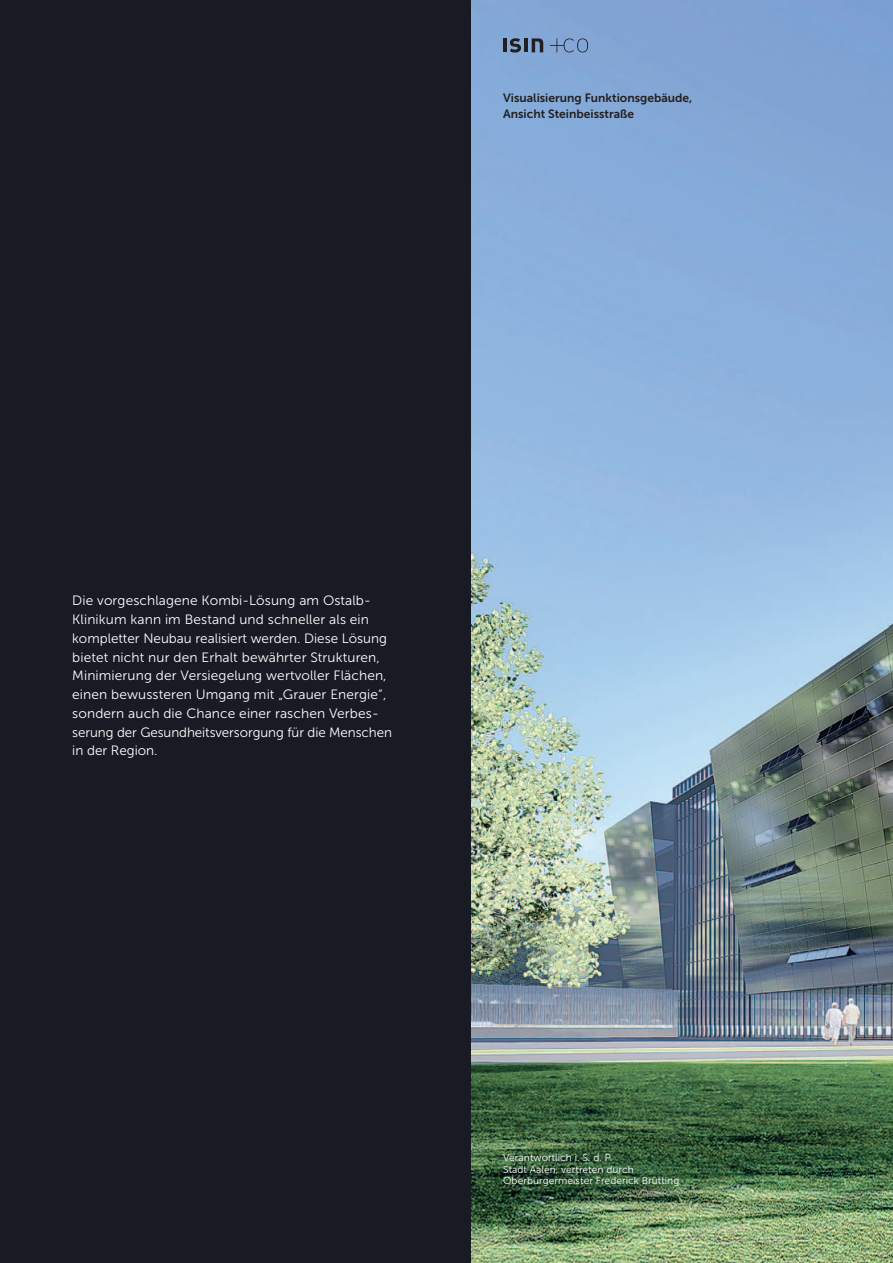
<style>
.page{position:relative;width:893px;height:1263px;background:#191b24}
.page>*{position:absolute;margin:0;border:0;box-sizing:border-box;transform-origin:0 0}
.t1{font:13.5px/18.8px "Museo Sans 300";letter-spacing:.01em;color:#fff}
.t2{font:12px "Museo Sans 700";color:#231f20}
.t3{font:10.2px "Museo Sans 300";letter-spacing:.005em;color:#fff}
</style>
<div class="page">
<img style="left:472px;top:0;width:421px;height:1263px">
<hr style="left:503px;top:38px;width:4px;height:14px;background:#231f20">
<hr style="left:524px;top:38px;width:4px;height:14px;background:#231f20">
<svg style="left:532px;top:38px;width:11px;height:14px"></svg>
<svg style="left:550px;top:38px;width:38px;height:14px"></svg>
<svg style="left:510px;top:38px;width:11px;height:15px"></svg>
<p class="t2" style="left:503px;top:94px;width:191px">Visualisierung Funktionsgebäude,</p>
<p class="t2" style="left:503px;top:110px;width:132px">Ansicht Steinbeisstraße</p>
<p class="t1" style="left:72px;top:593px;width:300px">Die vorgeschlagene Kombi-Lösung am Ostalb-</p>
<p class="t1" style="left:72px;top:611px;width:298px">Klinikum kann im Bestand und schneller als ein</p>
<p class="t1" style="left:72px;top:630px;width:321px">kompletter Neubau realisiert werden. Diese Lösung bietet nicht nur den Erhalt bewährter Strukturen, Minimierung der Versiegelung wertvoller Flächen, einen bewussteren Umgang mit „Grauer Energie“, sondern auch die Chance einer raschen Verbes&shy;serung der Gesundheitsversorgung für die Menschen in der Region.</p>
<p class="t3" style="left:503px;top:1153px;width:111px">Verantwortlich i. S. d. P.</p>
<p class="t3" style="left:503px;top:1165px;width:132px">Stadt Aalen, vertreten durch</p>
<p class="t3" style="left:503px;top:1177px;width:178px">Oberbürgermeister Frederick Brütting</p>
</div>
